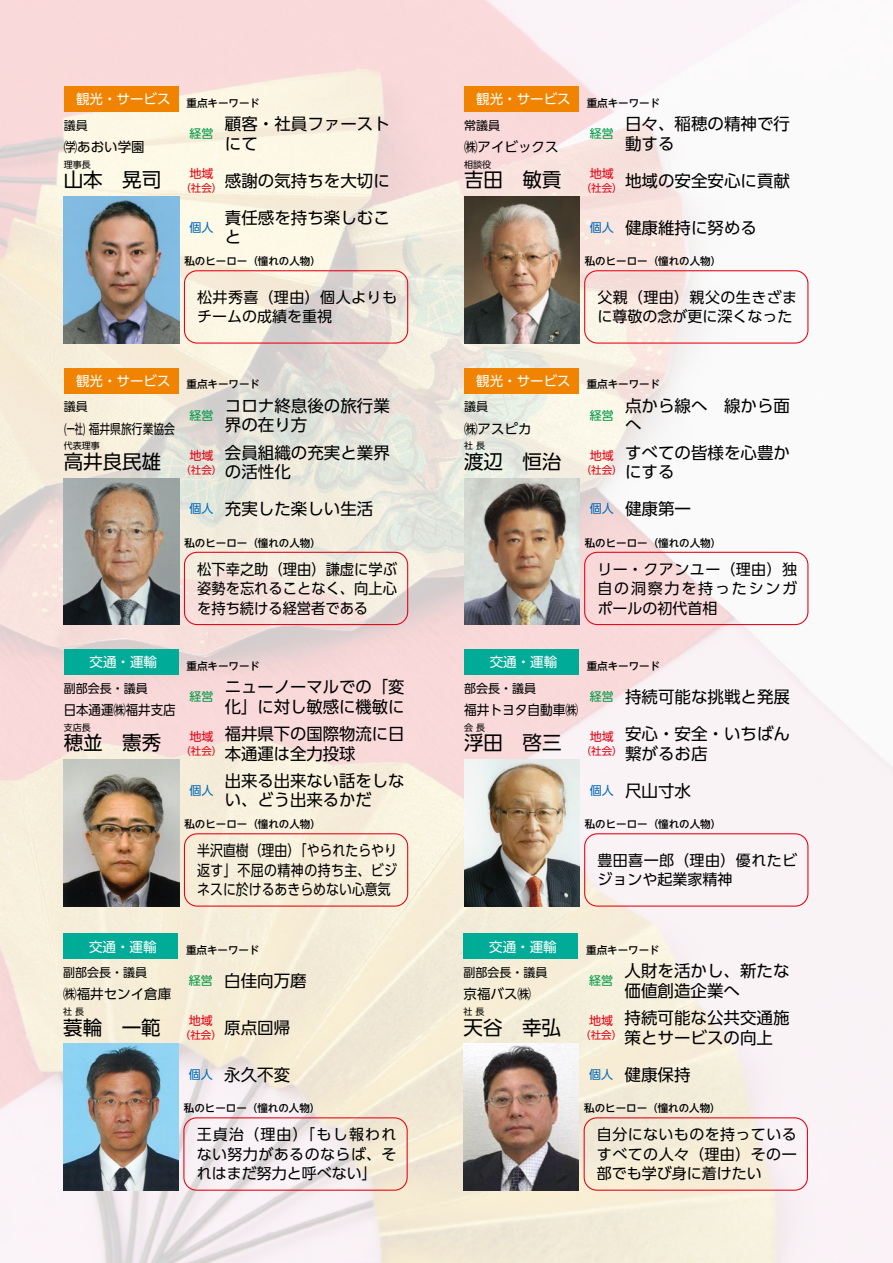
<style>
.page{position:relative;width:893px;height:1263px;background:#fff}
.page>*{position:absolute;margin:0;border:0;box-sizing:border-box;transform-origin:0 0}
.t1{font:19.5px "UD Shin Go Pr 6";color:#000}
.t2{font:16.5px/19.5px "UD Shin Go Pr 6";color:#000}
.t3{font:15px/19.5px "UD Shin Go Pr 6";color:#000}
.t4{font:15px/19.5px "UD Shin Go Pr 6";color:#000;text-align:justify;scale:.86 1}
.t5{font:15px/19.5px "UD Shin Go Pr 6";color:#000;text-align:justify;scale:.95 1}
.t6{font:13.5px "UD Shin Go Pr 6";color:#fff}
.t7{font:13.5px "UD Shin Go Pr 6";color:#000}
.t8{font:13.5px "UD Shin Go Pr 6";color:#000;scale:.6 1}
.t9{font:13.5px "UD Shin Go Pr 6";color:#000;scale:.94 1}
.t10{font:13.5px "UD Shin Go Pr 6";color:#000;scale:.92 1}
.t11{font:12px "UD Shin Go Pr 6";color:#000}
.t12{font:12px "UD Shin Go NT Pro";color:#094}
.t13{font:12px "UD Shin Go NT Pro";color:#e60012}
.t14{font:12px "UD Shin Go NT Pro";color:#0068b7}
.t15{font:500 10.5px "UD Shin Go NT Pro";color:#000}
.t16{font:10.5px "UD Shin Go NT Pro";color:#e60012}
.t17{font:9px "UD Shin Go Pr 6";color:#000}
</style>
<div class="page">
<img style="left:0;top:0;width:893px;height:1263px">
<div style="left:584px;top:270px;width:224px;height:74px;border:1px solid #e60012;border-radius:13px"></div>
<img style="left:464px;top:197px;width:115px;height:146px">
<div style="left:464px;top:87px;width:115px;height:25px;background:#f08300"></div>
<div style="left:584px;top:552px;width:224px;height:73px;border:1px solid #e60012;border-radius:13px"></div>
<img style="left:464px;top:478px;width:115px;height:147px">
<div style="left:464px;top:368px;width:115px;height:26px;background:#f08300"></div>
<div style="left:184px;top:270px;width:224px;height:74px;border:1px solid #e60012;border-radius:13px"></div>
<img style="left:64px;top:197px;width:115px;height:146px">
<div style="left:64px;top:87px;width:115px;height:25px;background:#f08300"></div>
<div style="left:184px;top:552px;width:224px;height:73px;border:1px solid #e60012;border-radius:13px"></div>
<img style="left:64px;top:478px;width:115px;height:147px">
<div style="left:64px;top:368px;width:115px;height:26px;background:#f08300"></div>
<div style="left:584px;top:833px;width:224px;height:74px;border:1px solid #e60012;border-radius:13px"></div>
<img style="left:464px;top:760px;width:115px;height:146px">
<div style="left:464px;top:649px;width:115px;height:26px;background:#00ac97"></div>
<div style="left:184px;top:833px;width:224px;height:74px;border:1px solid #e60012;border-radius:13px"></div>
<img style="left:64px;top:760px;width:115px;height:146px">
<div style="left:64px;top:649px;width:115px;height:26px;background:#00ac97"></div>
<div style="left:584px;top:1117px;width:224px;height:74px;border:1px solid #e60012;border-radius:13px"></div>
<img style="left:463px;top:1044px;width:116px;height:146px">
<div style="left:463px;top:934px;width:115px;height:25px;background:#00ac97"></div>
<div style="left:183px;top:1117px;width:225px;height:74px;border:1px solid #e60012;border-radius:13px"></div>
<img style="left:63px;top:1044px;width:116px;height:146px">
<div style="left:63px;top:934px;width:115px;height:25px;background:#00ac97"></div>
<p class="t6" style="left:76px;top:88px;width:96px">観光・サービス</p>
<p class="t11" style="left:64px;top:116px;width:25px">議員</p>
<p class="t7" style="left:64px;top:136px;width:82px">㈻あおい学園</p>
<p class="t17" style="left:64px;top:157px;width:28px">理事長</p>
<p class="t1" style="left:64px;top:164px;width:99px">山本　晃司</p>
<p class="t15" style="left:187px;top:94px;width:75px">重点キーワード</p>
<p class="t2" style="left:225px;top:114px;width:166px">顧客・社員ファースト</p>
<p class="t12" style="left:189px;top:124px;width:25px">経営</p>
<p class="t2" style="left:225px;top:133px;width:34px">にて</p>
<p class="t13" style="left:189px;top:164px;width:25px">地域</p>
<p class="t2" style="left:225px;top:170px;width:166px">感謝の気持ちを大切に</p>
<p class="t16" style="left:180px;top:180px;width:43px">（社会）</p>
<p class="t6" style="left:476px;top:88px;width:96px">観光・サービス</p>
<p class="t11" style="left:464px;top:116px;width:37px">常議員</p>
<p class="t7" style="left:464px;top:136px;width:96px">㈱アイビックス</p>
<p class="t17" style="left:464px;top:157px;width:28px">相談役</p>
<p class="t1" style="left:464px;top:164px;width:99px">吉田　敏貢</p>
<p class="t15" style="left:587px;top:94px;width:75px">重点キーワード</p>
<p class="t2" style="left:625px;top:114px;width:166px">日々、稲穂の精神で行</p>
<p class="t12" style="left:590px;top:124px;width:25px">経営</p>
<p class="t2" style="left:625px;top:133px;width:51px">動する</p>
<p class="t13" style="left:590px;top:164px;width:25px">地域</p>
<p class="t2" style="left:625px;top:170px;width:166px">地域の安全安心に貢献</p>
<p class="t16" style="left:581px;top:180px;width:43px">（社会）</p>
<p class="t2" style="left:225px;top:207px;width:166px">責任感を持ち楽しむこ</p>
<p class="t14" style="left:189px;top:218px;width:25px">個人</p>
<p class="t2" style="left:225px;top:227px;width:18px">と</p>
<p class="t15" style="left:184px;top:253px;width:138px">私のヒーロー（憧れの人物(</p>
<p class="t3" style="left:197px;top:287px;width:201px">松井秀喜（理由）個人よりもチームの成績を重視</p>
<p class="t2" style="left:625px;top:217px;width:133px">健康維持に努める</p>
<p class="t14" style="left:590px;top:218px;width:25px">個人</p>
<p class="t15" style="left:585px;top:253px;width:138px">私のヒーロー（憧れの人物(</p>
<p class="t3" style="left:597px;top:287px;width:201px">父親（理由）親父の生きざまに尊敬の念が更に深くなった</p>
<p class="t6" style="left:76px;top:370px;width:96px">観光・サービス</p>
<p class="t11" style="left:64px;top:397px;width:25px">議員</p>
<p class="t8" style="left:64px;top:418px;width:187px">(一社) 福井県旅行業協会</p>
<p class="t17" style="left:64px;top:438px;width:37px">代表理事</p>
<p class="t1" style="left:64px;top:446px;width:99px">高井良民雄</p>
<p class="t15" style="left:187px;top:376px;width:75px">重点キーワード</p>
<p class="t2" style="left:225px;top:395px;width:166px">コロナ終息後の旅行業</p>
<p class="t12" style="left:189px;top:405px;width:25px">経営</p>
<p class="t2" style="left:225px;top:415px;width:84px">界の在り方</p>
<p class="t13" style="left:189px;top:446px;width:25px">地域</p>
<p class="t16" style="left:180px;top:461px;width:43px">（社会(</p>
<p class="t2" style="left:225px;top:442px;width:166px">会員組織の充実と業界の活性化</p>
<p class="t2" style="left:225px;top:499px;width:150px">充実した楽しい生活</p>
<p class="t14" style="left:189px;top:499px;width:25px">個人</p>
<p class="t15" style="left:184px;top:534px;width:138px">私のヒーロー（憧れの人物(</p>
<p class="t5" style="left:197px;top:559px;width:212px">松下幸之助（理由）謙虚に学ぶ姿勢を忘れることなく、向上心を持ち続ける経営者である</p>
<p class="t6" style="left:476px;top:370px;width:96px">観光・サービス</p>
<p class="t11" style="left:464px;top:397px;width:25px">議員</p>
<p class="t7" style="left:464px;top:418px;width:69px">㈱アスピカ</p>
<p class="t17" style="left:464px;top:438px;width:22px">社長</p>
<p class="t1" style="left:464px;top:446px;width:99px">渡辺　恒治</p>
<p class="t15" style="left:587px;top:376px;width:75px">重点キーワード</p>
<p class="t2" style="left:625px;top:395px;width:166px">点から線へ　線から面</p>
<p class="t12" style="left:590px;top:405px;width:25px">経営</p>
<p class="t2" style="left:625px;top:415px;width:18px">へ</p>
<p class="t13" style="left:590px;top:446px;width:25px">地域</p>
<p class="t16" style="left:581px;top:461px;width:43px">（社会(</p>
<p class="t2" style="left:625px;top:442px;width:166px">すべての皆様を心豊かにする</p>
<p class="t2" style="left:625px;top:499px;width:67px">健康第一</p>
<p class="t14" style="left:590px;top:499px;width:25px">個人</p>
<p class="t15" style="left:585px;top:534px;width:138px">私のヒーロー（憧れの人物(</p>
<p class="t3" style="left:597px;top:559px;width:201px;text-align:justify">リー・クアンユー（理由）独自の洞察力を持ったシンガポールの初代首相</p>
<p class="t6" style="left:90px;top:651px;width:69px">交通・運輸</p>
<p class="t11" style="left:64px;top:679px;width:85px">副部会長・議員</p>
<p class="t10" style="left:64px;top:699px;width:123px">日本通運㈱福井支店</p>
<p class="t17" style="left:64px;top:720px;width:28px">支店長</p>
<p class="t1" style="left:64px;top:727px;width:99px">穂並　憲秀</p>
<p class="t15" style="left:187px;top:657px;width:75px">重点キーワード</p>
<p class="t2" style="left:225px;top:677px;width:181px">ニューノーマルでの「変</p>
<p class="t12" style="left:189px;top:687px;width:25px">経営</p>
<p class="t2" style="left:225px;top:696px;width:181px">化」に対し敏感に機敏に</p>
<p class="t13" style="left:189px;top:727px;width:25px">地域</p>
<p class="t16" style="left:180px;top:742px;width:43px">（社会(</p>
<p class="t2" style="left:225px;top:723px;width:181px">福井県下の国際物流に日本通運は全力投球</p>
<p class="t2" style="left:225px;top:770px;width:181px">出来る出来ない話をしな</p>
<p class="t14" style="left:189px;top:781px;width:25px">個人</p>
<p class="t2" style="left:225px;top:790px;width:149px">い、どう出来るかだ</p>
<p class="t15" style="left:184px;top:816px;width:138px">私のヒーロー（憧れの人物(</p>
<p class="t4" style="left:197px;top:840px;width:234px">半沢直樹（理由）「やられたらやり返す」不屈の精神の持ち主、ビジネスに於けるあきらめない心意気</p>
<p class="t6" style="left:490px;top:651px;width:69px">交通・運輸</p>
<p class="t15" style="left:587px;top:657px;width:75px">重点キーワード</p>
<p class="t2" style="left:625px;top:686px;width:166px">持続可能な挑戦と発展</p>
<p class="t11" style="left:464px;top:679px;width:73px">部会長・議員</p>
<p class="t9" style="left:464px;top:699px;width:123px">福井トヨタ自動車㈱</p>
<p class="t17" style="left:464px;top:720px;width:22px">会長</p>
<p class="t1" style="left:464px;top:727px;width:99px">浮田　啓三</p>
<p class="t12" style="left:590px;top:687px;width:25px">経営</p>
<p class="t13" style="left:590px;top:727px;width:25px">地域</p>
<p class="t16" style="left:581px;top:742px;width:43px">（社会(</p>
<p class="t2" style="left:625px;top:723px;width:166px">安心・安全・いちばん繋がるお店</p>
<p class="t2" style="left:625px;top:780px;width:67px">尺山寸水</p>
<p class="t14" style="left:590px;top:781px;width:25px">個人</p>
<p class="t15" style="left:585px;top:816px;width:138px">私のヒーロー（憧れの人物(</p>
<p class="t3" style="left:597px;top:850px;width:201px">豊田喜一郎（理由）優れたビジョンや起業家精神</p>
<p class="t6" style="left:89px;top:935px;width:69px">交通・運輸</p>
<p class="t11" style="left:63px;top:963px;width:85px">副部会長・議員</p>
<p class="t7" style="left:63px;top:983px;width:109px">㈱福井センイ倉庫</p>
<p class="t17" style="left:63px;top:1004px;width:22px">社長</p>
<p class="t1" style="left:63px;top:1011px;width:99px">蓑輪　一範</p>
<p class="t15" style="left:186px;top:941px;width:75px">重点キーワード</p>
<p class="t2" style="left:224px;top:970px;width:84px">白佳向万磨</p>
<p class="t12" style="left:189px;top:971px;width:25px">経営</p>
<p class="t13" style="left:189px;top:1011px;width:25px">地域</p>
<p class="t2" style="left:224px;top:1017px;width:67px">原点回帰</p>
<p class="t16" style="left:180px;top:1026px;width:43px">（社会）</p>
<p class="t2" style="left:224px;top:1064px;width:67px">永久不変</p>
<p class="t14" style="left:189px;top:1065px;width:25px">個人</p>
<p class="t15" style="left:184px;top:1100px;width:138px">私のヒーロー（憧れの人物(</p>
<p class="t3" style="left:197px;top:1124px;width:201px;text-align:justify">王貞治（理由）「もし報われない努力があるのならば、それはまだ努力と呼べない「</p>
<p class="t6" style="left:489px;top:935px;width:69px">交通・運輸</p>
<p class="t11" style="left:463px;top:963px;width:85px">副部会長・議員</p>
<p class="t7" style="left:463px;top:983px;width:69px">京福バス㈱</p>
<p class="t17" style="left:463px;top:1004px;width:22px">社長</p>
<p class="t1" style="left:463px;top:1011px;width:99px">天谷　幸弘</p>
<p class="t15" style="left:586px;top:941px;width:75px">重点キーワード</p>
<p class="t2" style="left:625px;top:961px;width:167px">人財を活かし、新たな</p>
<p class="t12" style="left:589px;top:971px;width:25px">経営</p>
<p class="t2" style="left:625px;top:980px;width:117px">価値創造企業へ</p>
<p class="t13" style="left:589px;top:1011px;width:25px">地域</p>
<p class="t16" style="left:580px;top:1026px;width:43px">（社会(</p>
<p class="t2" style="left:625px;top:1008px;width:167px">持続可能な公共交通施策とサービスの向上</p>
<p class="t2" style="left:625px;top:1064px;width:67px">健康保持</p>
<p class="t14" style="left:589px;top:1065px;width:25px">個人</p>
<p class="t15" style="left:584px;top:1100px;width:138px">私のヒーロー（憧れの人物(</p>
<p class="t3" style="left:597px;top:1124px;width:201px;text-align:justify">自分にないものを持っているすべての人々（理由）その一部でも学び身に着けたい</p>
</div>
